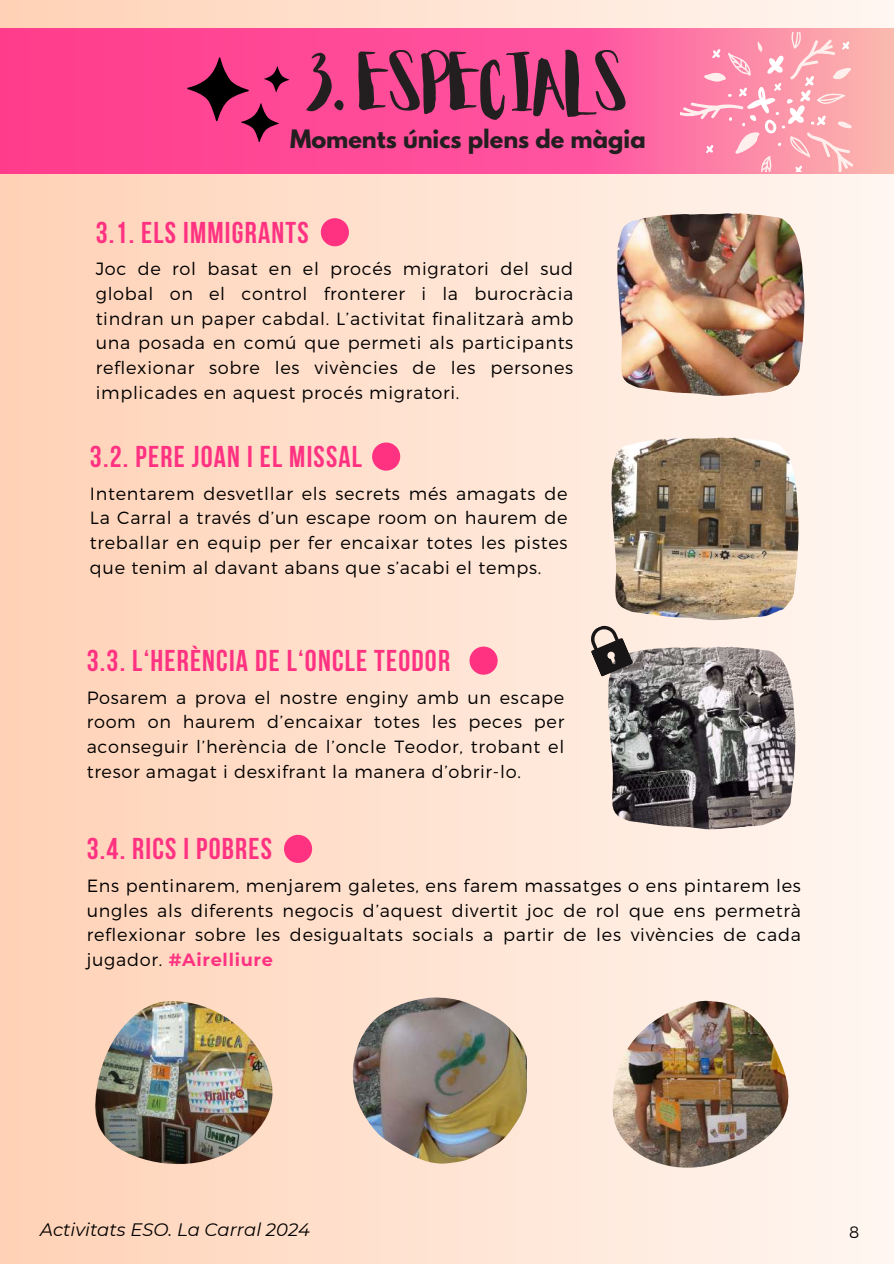
<style>
.page{position:relative;width:894px;height:1264px;background:#fff}
.page>*{position:absolute;margin:0;border:0;box-sizing:border-box;transform-origin:0 0}
.t1{font:64.8px "Aloja Extended";letter-spacing:-.08em;color:#231f20}
.t2{font:700 30px "Bebas Neue";letter-spacing:.04em;color:#ff3282}
.t3{font:700 22.5px "League Spartan";color:#231f20}
.t4{font:italic 18px "Montserrat";color:#000}
.t5{font:300 17.7px/24.8px "Montserrat";letter-spacing:.04em;color:#000;text-align:justify}
.t6{font:300 16.5px "Montserrat";color:#000}
.s1{font-weight:700;color:#ff3282}
</style>
<div class="page">
<div style="left:0;top:0;width:893px;height:1263px;background:linear-gradient(to right,#ffd1b5,#fff7f2)"></div>
<svg style="left:0;top:28px;width:893px;height:145px;background:#fe5399"></svg>
<svg style="left:187px;top:57px;width:102px;height:85px;background:#c73673"></svg>
<svg style="left:680px;top:32px;width:173px;height:140px;background:#fc9cb2"></svg>
<div style="left:284px;top:834px;width:28px;height:29px;background:#ff3282;border-radius:50%"></div>
<img style="left:95px;top:1000px;width:177px;height:163px">
<img style="left:608px;top:646px;width:187px;height:183px">
<img style="left:353px;top:997px;width:173px;height:166px">
<img style="left:612px;top:1000px;width:176px;height:167px">
<div style="left:469px;top:646px;width:28px;height:28px;background:#ff3282;border-radius:50%"></div>
<img style="left:611px;top:437px;width:187px;height:183px">
<div style="left:372px;top:442px;width:28px;height:28px;background:#ff3282;border-radius:50%"></div>
<img style="left:617px;top:213px;width:187px;height:183px">
<div style="left:321px;top:218px;width:28px;height:28px;background:#ff3282;border-radius:50%"></div>
<svg style="left:583px;top:620px;width:50px;height:57px;background:#a0948d"></svg>
<h1 class="t1" style="left:306px;top:56px;width:327px">3. ESPECIALS</h1>
<p class="t3" style="left:290px;top:128px;width:357px">Moments únics plens de màgia</p>
<h2 class="t2" style="left:96px;top:220px;width:214px">3.1. ELS IMMIGRANTS</h2>
<p class="t5" style="left:96px;top:256px;width:479px">Joc de rol basat en el procés migratori del sud global on el control fronterer i la burocràcia tindran un paper cabdal. L’activitat finalitzarà amb una posada en comú que permeti als participants reflexionar sobre les vivències de les persones implicades en aquest procés migratori.</p>
<h2 class="t2" style="left:90px;top:444px;width:273px">3.2. PERE JOAN I EL MISSAL</h2>
<p class="t5" style="left:90px;top:480px;width:479px">Intentarem desvetllar els secrets més amagats de La Carral a través d’un escape room on haurem de treballar en equip per fer encaixar totes les pistes que tenim al davant abans que s’acabi el temps.</p>
<h2 class="t2" style="left:87px;top:648px;width:365px">3.3. L‘HERÈNCIA DE L‘ONCLE TEODOR</h2>
<p class="t5" style="left:87px;top:684px;width:479px">Posarem a prova el nostre enginy amb un escape room on haurem d’encaixar totes les peces per aconseguir l’herència de l’oncle Teodor, trobant el tresor amagat i desxifrant la manera d’obrir-lo.</p>
<h2 class="t2" style="left:87px;top:836px;width:187px">3.4. RICS I POBRES</h2>
<p class="t5" style="left:87px;top:872px;width:715px">Ens pentinarem, menjarem galetes, ens farem massatges o ens pintarem les ungles als diferents negocis d’aquest divertit joc de rol que ens permetrà reflexionar sobre les desigualtats socials a partir de les vivències de cada jugador. <span class="s1">#Airelliure</span></p>
<p class="t4" style="left:40px;top:1218px;width:271px">Activitats ESO. La Carral 2024</p>
<p class="t6" style="left:848px;top:1221px;width:12px">8</p>
</div>
